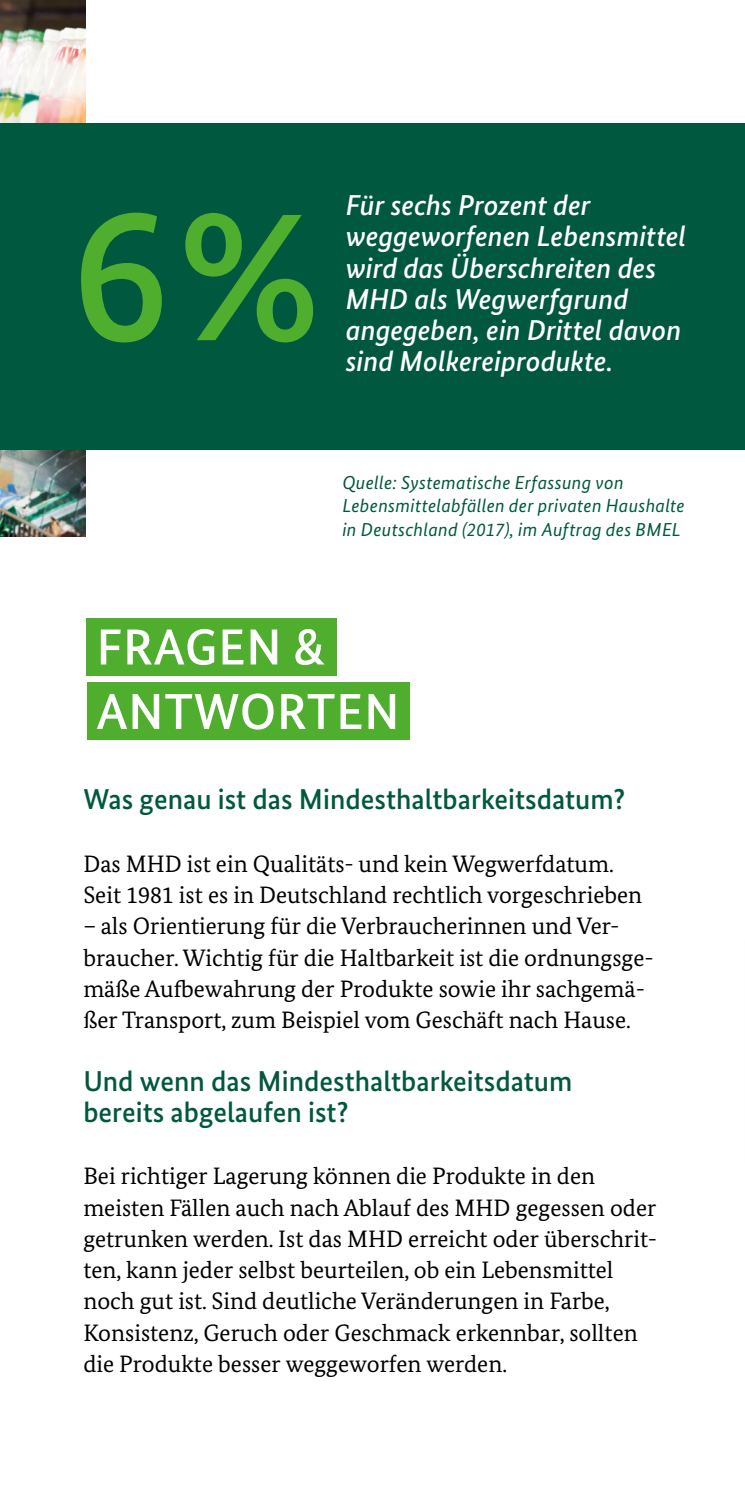
<style>
.page{position:relative;width:745px;height:1489px;background:#fff}
.page>*{position:absolute;margin:0;border:0;box-sizing:border-box;transform-origin:0 0}
.t1{font:500 192.5px "Bundes Sans";color:#50ae2f}
.t2{font:500 50.75px/64.5px "Bundes Sans";letter-spacing:.01em;color:#fff}
.t3{font:italic 500 28.75px/31.2px "Bundes Sans";color:#fff}
.t4{font:500 28.75px/31.2px "Bundes Sans";color:#00583f}
.t5{font:23.75px/31.2px "Bundes Serif";color:#000}
.t6{font:italic 18.75px/23.8px "Bundes Sans";letter-spacing:.015em;color:#00583f}
</style>
<div class="page">
<img style="left:0;top:0;width:86px;height:536px">
<div style="left:1px;top:123px;width:743px;height:327px;background:#00583f"></div>
<div style="left:87px;top:618px;width:250px;height:57px;background:#50ae2f"></div>
<div style="left:87px;top:682px;width:322px;height:57px;background:#50ae2f"></div>
<h1 class="t1" style="left:73px;top:157px;width:250px">6%</h1>
<p class="t3" style="left:345px;top:189px;width:341px">Für sechs Prozent der weggeworfenen Lebensmittel wird das Überschreiten des<br>MHD als Wegwerfgrund angegeben, ein Drittel davon</p>
<p class="t3" style="left:345px;top:345px;width:268px">sind Molkereiprodukte.</p>
<p class="t6" style="left:342px;top:470px;width:343px">Quelle: Systematische Erfassung von<br>Lebensmittelabfällen der privaten Haushalte in Deutschland (2017), im Auftrag des BMEL</p>
<h1 class="t2" style="left:96px;top:614px;width:304px">FRAGEN &amp;<br>ANTWORTEN</h1>
<h2 class="t4" style="left:83px;top:783px;width:543px">Was genau ist das Mindesthaltbarkeitsdatum?</h2>
<p class="t5" style="left:83px;top:847px;width:560px">Das MHD ist ein Qualitäts- und kein Wegwerfdatum.<br>Seit 1981 ist es in Deutschland rechtlich vorgeschrieben</p>
<p class="t5" style="left:83px;top:910px;width:571px">– als Orientierung für die Verbraucherinnen und Ver&shy;braucher. Wichtig für die Haltbarkeit ist die ordnungsge&shy;mäße Aufbewahrung der Produkte sowie ihr sachgemä&shy;ßer Transport, zum Beispiel vom Geschäft nach Hause.</p>
<h2 class="t4" style="left:83px;top:1064px;width:490px">Und wenn das Mindesthaltbarkeitsdatum bereits abgelaufen ist?</h2>
<p class="t5" style="left:83px;top:1160px;width:575px">Bei richtiger Lagerung können die Produkte in den meisten Fällen auch nach Ablauf des MHD gegessen oder getrunken werden. Ist das MHD erreicht oder überschrit&shy;ten, kann jeder selbst beurteilen, ob ein Lebensmittel noch gut ist. Sind deutliche Veränderungen in Farbe, Konsistenz, Geruch oder Geschmack erkennbar, sollten die Produkte besser weggeworfen werden.</p>
</div>
